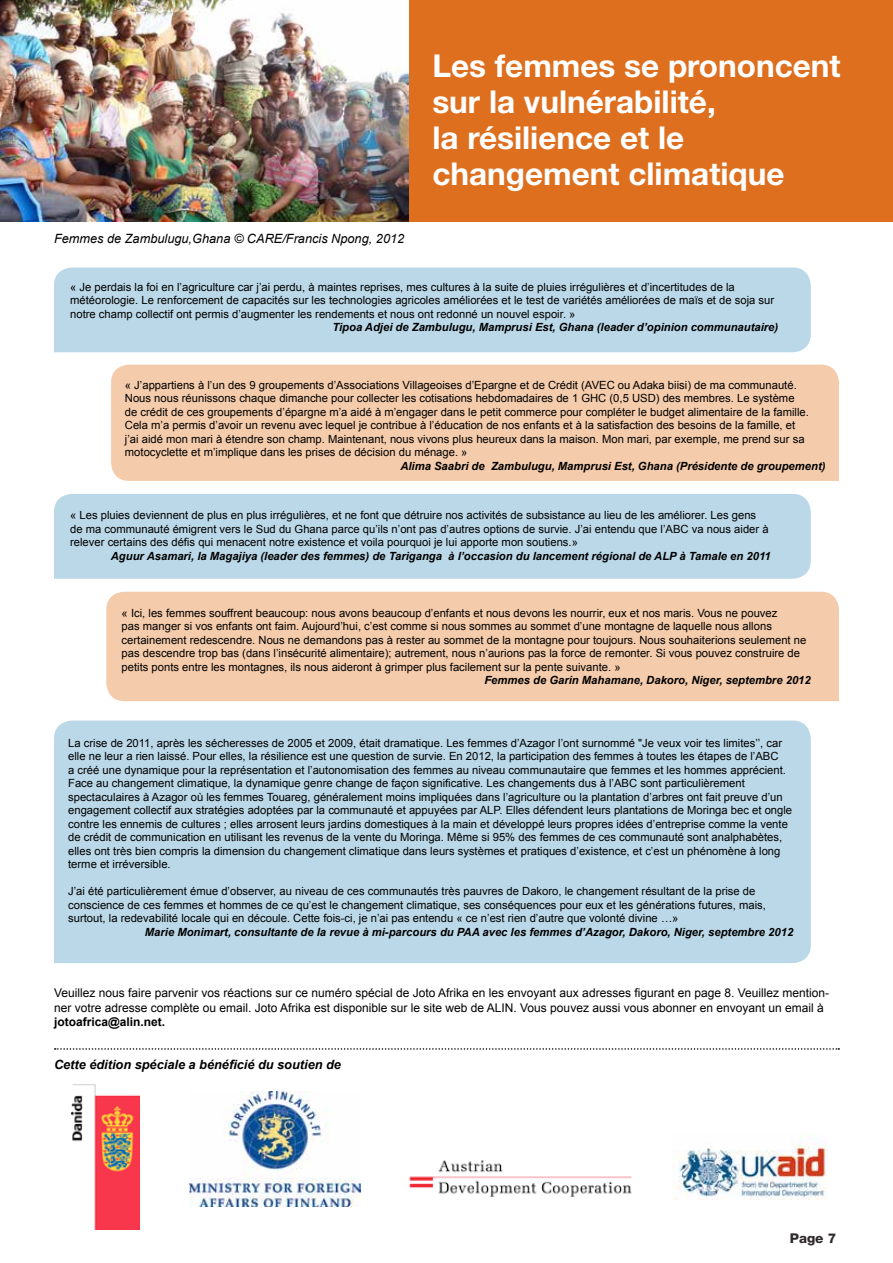
<style>
.page{position:relative;width:893px;height:1263px;background:#fff}
.page>*{position:absolute;margin:0;border:0;box-sizing:border-box;transform-origin:0 0}
.t1{font:700 31.5px/36px "Helvetica Neue LT Std";color:#fff}
.t2{font:800 13.5px "Helvetica Neue LT Std";color:#2f2a2b}
.t3{font:italic 12.75px "Arial";color:#000}
.t4{font:italic 700 12.75px "Arial";color:#000}
.t5{font:12px/14.4px "Arial";color:#000}
.t6{font:700 12px "Arial";color:#000}
.t7{font:11.25px/13.5px "Arial";color:#000}
.t8{font:italic 700 11.25px "Arial";color:#000}
</style>
<div class="page">
<div style="left:251px;top:0;width:642px;height:220px;background:#de6f1e"></div>
<img style="left:0;top:0;width:408px;height:222px">
<img style="left:71px;top:1084px;width:68px;height:145px">
<img style="left:409px;top:1160px;width:223px;height:37px">
<img style="left:190px;top:1091px;width:170px;height:115px">
<svg style="left:55px;top:1048px;width:784px;height:2px"></svg>
<img style="left:674px;top:1135px;width:153px;height:64px">
<div style="left:54px;top:267px;width:757px;height:85px;background:#bbd8e8"></div>
<div style="left:111px;top:365px;width:728px;height:116px;background:#f4cbab"></div>
<div style="left:54px;top:494px;width:757px;height:85px;background:#bbd8e8"></div>
<div style="left:106px;top:592px;width:733px;height:109px;background:#f4cbab"></div>
<div style="left:54px;top:720px;width:757px;height:243px;background:#bbd8e8"></div>
<p class="t3" style="left:54px;top:230px;width:352px">Femmes de Zambulugu,Ghana © CARE/Francis Npong, 2012</p>
<h1 class="t1" style="left:432px;top:47px;width:410px">Les femmes se prononcent sur la vulnérabilité,<br>la résilience et le changement climatique</h1>
<p class="t7" style="left:70px;top:280px;width:706px">« Je perdais la foi en l’agriculture car j’ai perdu, à maintes reprises, mes cultures à la suite de pluies irrégulières et d’incertitudes de la météorologie. Le renforcement de capacités sur les technologies agricoles améliorées et le test de variétés améliorées de maïs et de soja sur notre champ collectif ont permis d’augmenter les rendements et nous ont redonné un nouvel espoir. »</p>
<p class="t8" style="left:332px;top:320px;width:447px">Tipoa Adjei de Zambulugu, Mamprusi Est, Ghana (leader d’opinion communautaire)</p>
<p class="t7" style="left:125px;top:378px;width:686px">« J’appartiens à l’un des 9 groupements d’Associations Villageoises d’Epargne et de Crédit (AVEC ou Adaka biisi) de ma communauté.<br>Nous nous réunissons chaque dimanche pour collecter les cotisations hebdomadaires de 1 GHC (0,5 USD) des membres. Le système de crédit de ces groupements d’épargne m’a aidé à m’engager dans le petit commerce pour compléter le budget alimentaire de la famille.<br>Cela m’a permis d’avoir un revenu avec lequel je contribue à l’éducation de nos enfants et à la satisfaction des besoins de la famille, et j’ai aidé mon mari à étendre son champ. Maintenant, nous vivons plus heureux dans la maison. Mon mari, par exemple, me prend sur sa motocyclette et m’implique dans les prises de décision du ménage. »</p>
<p class="t8" style="left:400px;top:458px;width:427px">Alima Saabri de Zambulugu, Mamprusi Est, Ghana (Présidente de groupement)</p>
<p class="t7" style="left:70px;top:509px;width:700px">« Les pluies deviennent de plus en plus irrégulières, et ne font que détruire nos activités de subsistance au lieu de les améliorer. Les gens de ma communauté émigrent vers le Sud du Ghana parce qu’ils n’ont pas d’autres options de survie. J’ai entendu que l’ABC va nous aider à relever certains des défis qui menacent notre existence et voila pourquoi je lui apporte mon soutiens.»</p>
<p class="t8" style="left:111px;top:549px;width:661px">Aguur Asamari, la Magajiya (leader des femmes) de Tariganga à l’occasion du lancement régional de ALP à Tamale en 2011</p>
<p class="t7" style="left:122px;top:606px;width:686px">« Ici, les femmes souffrent beaucoup: nous avons beaucoup d’enfants et nous devons les nourrir, eux et nos maris. Vous ne pouvez<br>pas manger si vos enfants ont faim. Aujourd’hui, c’est comme si nous sommes au sommet d’une montagne de laquelle nous allons certainement redescendre. Nous ne demandons pas à rester au sommet de la montagne pour toujours. Nous souhaiterions seulement ne pas descendre trop bas (dans l’insécurité alimentaire); autrement, nous n’aurions pas la force de remonter. Si vous pouvez construire de petits ponts entre les montagnes, ils nous aideront à grimper plus facilement sur la pente suivante. »</p>
<p class="t8" style="left:484px;top:673px;width:328px">Femmes de Garin Mahamane, Dakoro, Niger, septembre 2012</p>
<p class="t7" style="left:68px;top:736px;width:725px">La crise de 2011, après les sécheresses de 2005 et 2009, était dramatique. Les femmes d’Azagor l’ont surnommé "Je veux voir tes limites’’, car elle ne leur a rien laissé. Pour elles, la résilience est une question de survie. En 2012, la participation des femmes à toutes les étapes de l’ABC<br>a créé une dynamique pour la représentation et l’autonomisation des femmes au niveau communautaire que femmes et les hommes apprécient.<br>Face au changement climatique, la dynamique genre change de façon significative. Les changements dus à l’ABC sont particulièrement spectaculaires à Azagor où les femmes Touareg, généralement moins impliquées dans l’agriculture ou la plantation d’arbres ont fait preuve d’un engagement collectif aux stratégies adoptées par la communauté et appuyées par ALP. Elles défendent leurs plantations de Moringa bec et ongle contre les ennemis de cultures ; elles arrosent leurs jardins domestiques à la main et développé leurs propres idées d’entreprise comme la vente de crédit de communication en utilisant les revenus de la vente du Moringa. Même si 95% des femmes de ces communauté sont analphabètes, elles ont très bien compris la dimension du changement climatique dans leurs systèmes et pratiques d’existence, et c’est un phénomène à long terme et irréversible.</p>
<p class="t7" style="left:68px;top:884px;width:699px">J’ai été particulièrement émue d’observer, au niveau de ces communautés très pauvres de Dakoro, le changement résultant de la prise de conscience de ces femmes et hommes de ce qu’est le changement climatique, ses conséquences pour eux et les générations futures, mais, surtout, la redevabilité locale qui en découle. Cette fois-ci, je n’ai pas entendu « ce n’est rien d’autre que volonté divine …»</p>
<p class="t8" style="left:145px;top:924px;width:650px">Marie Monimart, consultante de la revue à mi-parcours du PAA avec les femmes d’Azagor, Dakoro, Niger, septembre 2012</p>
<p class="t5" style="left:54px;top:986px;width:777px">Veuillez nous faire parvenir vos réactions sur ce numéro spécial de Joto Afrika en les envoyant aux adresses figurant en page 8. Veuillez mention&shy;ner votre adresse complète ou email. Joto Afrika est disponible sur le site web de ALIN. Vous pouvez aussi vous abonner en envoyant un email à</p>
<p class="t6" style="left:54px;top:1014px;width:113px">jotoafrica@alin.net.</p>
<p class="t4" style="left:54px;top:1056px;width:288px">Cette édition spéciale a bénéficié du soutien de</p>
<p class="t2" style="left:790px;top:1230px;width:48px">Page 7</p>
</div>
